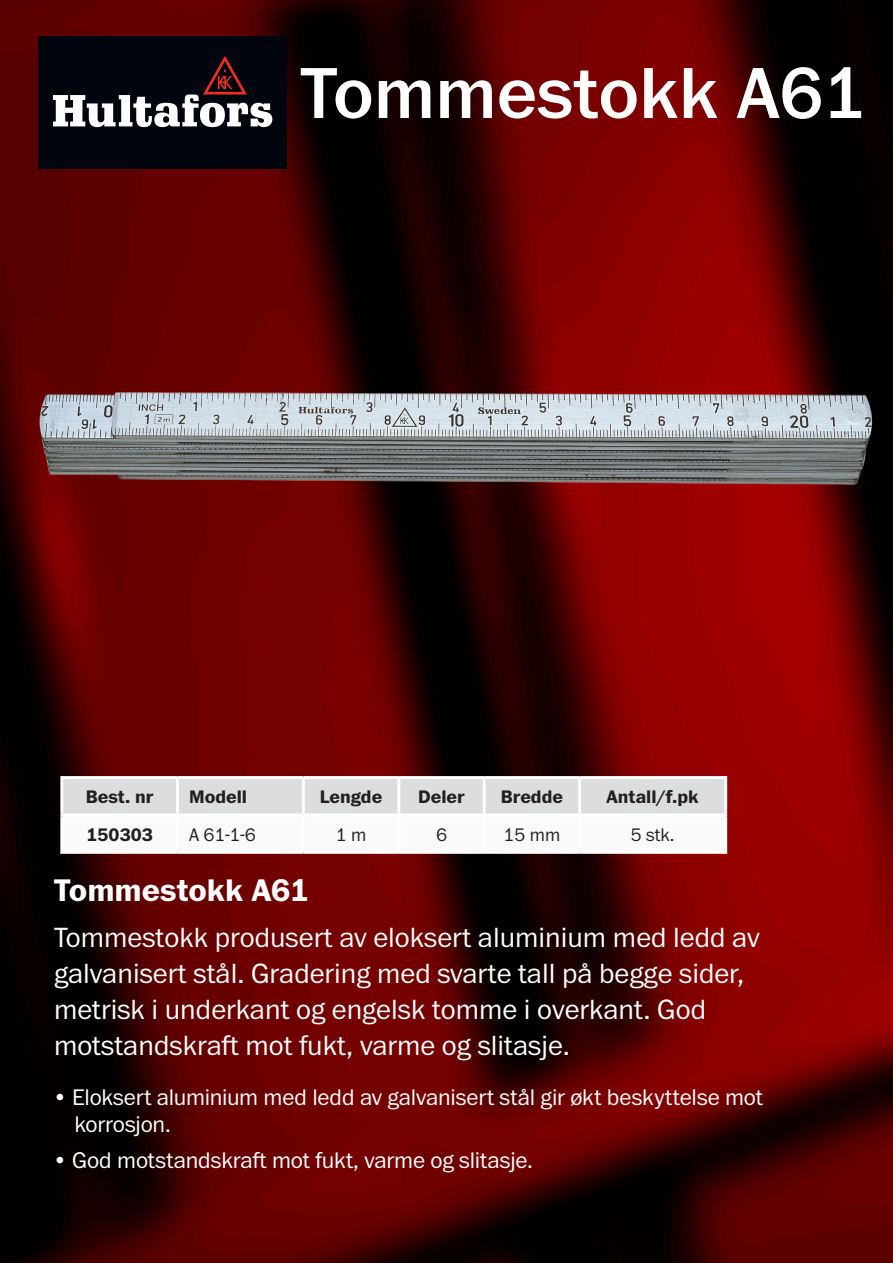
<style>
.page{position:relative;width:893px;height:1263px;background:#fff}
.page>*{position:absolute;margin:0;border:0;box-sizing:border-box;transform-origin:0 0}
.t1{font:500 74.85px "Franklin ITC Pro";color:#fff}
.t2{font:700 32.4px "Franklin ITC Pro";color:#fff}
.t3{font:300 28.8px/36px "Franklin ITC Pro";color:#fff}
.t4{font:300 23.4px/27px "Franklin ITC Pro";letter-spacing:-.005em;color:#fff}
.t5{font:700 18.75px "Franklin ITC Pro";color:#231f20}
.t6{font:300 18.75px "Franklin ITC Pro";color:#231f20}
</style>
<div class="page">
<img style="left:0;top:0;width:893px;height:1263px">
<div style="left:38px;top:36px;width:249px;height:133px;background:#01060e"></div>
<svg style="left:53px;top:56px;width:219px;height:71px"></svg>
<img style="left:26px;top:381px;width:856px;height:117px">
<svg style="left:63px;top:779px;width:661px;height:72px"></svg>
<hr style="left:60px;top:816px;width:3px;height:35px;background:#fff">
<hr style="left:176px;top:816px;width:3px;height:35px;background:#fff">
<hr style="left:302px;top:816px;width:3px;height:35px;background:#fff">
<hr style="left:397px;top:816px;width:3px;height:35px;background:#fff">
<hr style="left:483px;top:816px;width:3px;height:35px;background:#fff">
<hr style="left:578px;top:816px;width:3px;height:35px;background:#fff">
<hr style="left:724px;top:816px;width:3px;height:35px;background:#fff">
<hr style="left:60px;top:851px;width:118px;height:3px;background:#fff">
<hr style="left:178px;top:851px;width:125px;height:3px;background:#fff">
<hr style="left:303px;top:851px;width:96px;height:3px;background:#fff">
<hr style="left:399px;top:851px;width:85px;height:3px;background:#fff">
<hr style="left:484px;top:851px;width:96px;height:3px;background:#fff">
<hr style="left:580px;top:851px;width:147px;height:3px;background:#fff">
<hr style="left:60px;top:779px;width:3px;height:34px;background:#fff">
<hr style="left:176px;top:779px;width:3px;height:34px;background:#fff">
<hr style="left:60px;top:776px;width:118px;height:3px;background:#fff">
<hr style="left:60px;top:813px;width:118px;height:3px;background:#fff">
<hr style="left:302px;top:779px;width:3px;height:34px;background:#fff">
<hr style="left:178px;top:776px;width:125px;height:3px;background:#fff">
<hr style="left:178px;top:813px;width:125px;height:3px;background:#fff">
<hr style="left:397px;top:779px;width:3px;height:34px;background:#fff">
<hr style="left:303px;top:776px;width:96px;height:3px;background:#fff">
<hr style="left:303px;top:813px;width:96px;height:3px;background:#fff">
<hr style="left:483px;top:779px;width:3px;height:34px;background:#fff">
<hr style="left:399px;top:776px;width:85px;height:3px;background:#fff">
<hr style="left:399px;top:813px;width:85px;height:3px;background:#fff">
<hr style="left:578px;top:779px;width:3px;height:34px;background:#fff">
<hr style="left:484px;top:776px;width:96px;height:3px;background:#fff">
<hr style="left:484px;top:813px;width:96px;height:3px;background:#fff">
<hr style="left:724px;top:779px;width:3px;height:34px;background:#fff">
<hr style="left:580px;top:776px;width:147px;height:3px;background:#fff">
<hr style="left:580px;top:813px;width:147px;height:3px;background:#fff">
<h1 class="t1" style="left:300px;top:52px;width:568px">Tommestokk A61</h1>
<p class="t5" style="left:86px;top:786px;width:69px">Best. nr</p>
<p class="t5" style="left:189px;top:786px;width:60px">Modell</p>
<p class="t5" style="left:320px;top:786px;width:64px">Lengde</p>
<p class="t5" style="left:418px;top:786px;width:48px">Deler</p>
<p class="t5" style="left:501px;top:786px;width:64px">Bredde</p>
<p class="t5" style="left:607px;top:786px;width:94px">Antall/f.pk</p>
<p class="t5" style="left:87px;top:824px;width:68px">150303</p>
<p class="t6" style="left:189px;top:824px;width:68px">A 61-1-6</p>
<p class="t6" style="left:336px;top:824px;width:32px">1 m</p>
<p class="t6" style="left:436px;top:824px;width:12px">6</p>
<p class="t6" style="left:504px;top:824px;width:58px">15 mm</p>
<p class="t6" style="left:631px;top:824px;width:45px">5 stk.</p>
<p class="t2" style="left:54px;top:871px;width:257px">Tommestokk A61</p>
<p class="t3" style="left:54px;top:920px;width:707px">Tommestokk produsert av eloksert aluminium med ledd av galvanisert stål. Gradering med svarte tall på begge sider, metrisk i underkant og engelsk tomme i overkant. God motstandskraft mot fukt, varme og slitasje.</p>
<p class="t4" style="left:74px;top:1085px;width:690px;text-indent:-20px">• Eloksert aluminium med ledd av galvanisert stål gir økt beskyttelse mot korrosjon.</p>
<p class="t4" style="left:54px;top:1147px;width:481px">• God motstandskraft mot fukt, varme og slitasje.</p>
</div>
